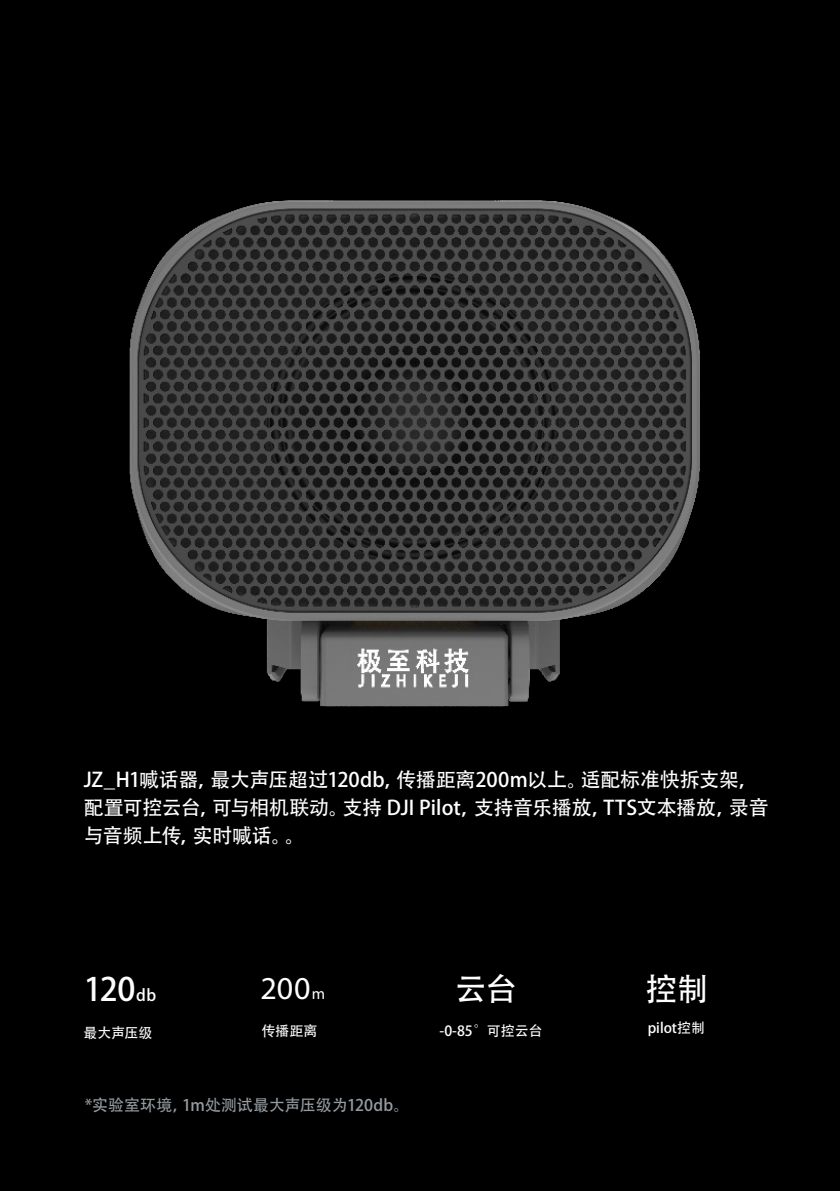
<style>
.page{position:relative;width:840px;height:1191px;background:#fff}
.page>*{position:absolute;margin:0;border:0;box-sizing:border-box;transform-origin:0 0}
.t1{font:32px "Adobe Heiti Std";letter-spacing:-.02em;color:#fff}
.t2{font:32px "Myriad Pro";color:#fff}
.条式文案{font:20px/28px "Adobe Heiti Std";letter-spacing:-.015em;color:#fff}
.t3{font:16px "Adobe Heiti Std";letter-spacing:-.005em;color:#959ca1}
.t4{font:14px "Adobe Heiti Std";color:#fff}
.s1{font-size:16px}
</style>
<div class="page">
<div style="left:0;top:0;width:839px;height:1191px;background:#000"></div>
<img style="left:129px;top:200px;width:571px;height:507px">
<p class="条式文案" style="left:84px;top:766px;width:686px">JZ_H1喊话器，最大声压超过120db，传播距离200m以上。适配标准快拆支架，配置可控云台，可与相机联动。支持 DJI Pilot，支持音乐播放，TTS文本播放，录音与音频上传，实时喊话。。</p>
<p class="t1" style="left:454px;top:970px;width:65px">云台</p>
<p class="t1" style="left:84px;top:970px;width:74px">120<span class="s1">db</span></p>
<p class="t1" style="left:645px;top:970px;width:65px">控制</p>
<p class="t2" style="left:260px;top:969px;width:66px">200<span class="s1">m</span></p>
<p class="t4" style="left:83px;top:1024px;width:71px">最大声压级</p>
<p class="t4" style="left:261px;top:1022px;width:57px">传播距离</p>
<p class="t3" style="left:85px;top:1095px;width:326px">*实验室环境，1m处测试最大声压级为120db。</p>
<p class="t4" style="left:439px;top:1022px;width:105px">-0-85°可控云台</p>
<p class="t4" style="left:647px;top:1020px;width:59px">pilot控制</p>
</div>
